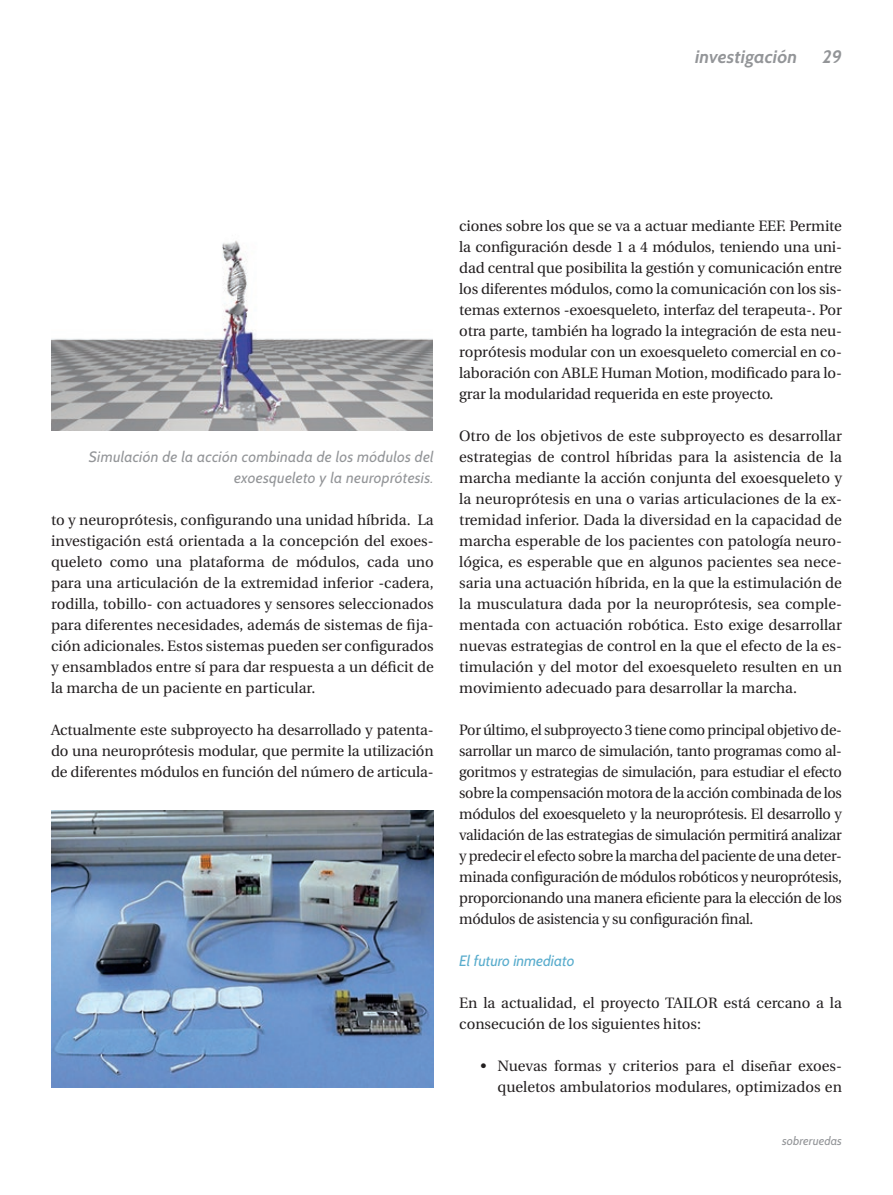
<style>
.page{position:relative;width:893px;height:1195px;background:#fff}
.page>*{position:absolute;margin:0;border:0;box-sizing:border-box;transform-origin:0 0}
.t1{font:italic 700 18px "Cabin";letter-spacing:.01em;color:#939598}
._7_COS_PRINCIPAL{font:15px/21px "Utopia";color:#231f20;text-align:justify}
._15_PEU_FOTO_TEXT{font:italic 15px/21px "Cabin";letter-spacing:.02em;color:#939598;text-align:right}
._8_1_PREGUNTA_entrev{font:italic 15px "Cabin";color:#5aadcd}
.t2{font:italic 12px "Cabin";letter-spacing:.01em;color:#939598}
</style>
<div class="page">
<img style="left:51px;top:811px;width:383px;height:276px">
<img style="left:51px;top:240px;width:381px;height:190px">
<p class="t1" style="left:695px;top:46px;width:104px">investigación</p>
<p class="t1" style="left:822px;top:46px;width:21px">29</p>
<p class="_15_PEU_FOTO_TEXT" style="left:89px;top:446px;width:346px">Simulación de la acción combinada de los módulos del exoesqueleto y la neuroprótesis.</p>
<p class="_7_COS_PRINCIPAL" style="left:51px;top:510px;width:384px">to y neuroprótesis, configurando una unidad híbrida. La investigación está orientada a la concepción del exoes&shy;queleto como una plataforma de módulos, cada uno para una articulación de la extremidad inferior -cadera, rodilla, tobillo- con actuadores y sensores seleccionados para diferentes necesidades, además de sistemas de fija&shy;ción adicionales. Estos sistemas pueden ser configurados y ensamblados entre sí para dar respuesta a un déficit de la marcha de un paciente en particular.</p>
<p class="_7_COS_PRINCIPAL" style="left:51px;top:720px;width:384px">Actualmente este subproyecto ha desarrollado y patenta&shy;do una neuroprótesis modular, que permite la utilización de diferentes módulos en función del número de articula-</p>
<p class="_7_COS_PRINCIPAL" style="left:459px;top:216px;width:384px">ciones sobre los que se va a actuar mediante EEF. Permite la configuración desde 1 a 4 módulos, teniendo una uni&shy;dad central que posibilita la gestión y comunicación entre los diferentes módulos, como la comunicación con los sis&shy;temas externos -exoesqueleto, interfaz del terapeuta-. Por otra parte, también ha logrado la integración de esta neu&shy;roprótesis modular con un exoesqueleto comercial en co&shy;laboración con ABLE Human Motion, modificado para lo&shy;grar la modularidad requerida en este proyecto.</p>
<p class="_7_COS_PRINCIPAL" style="left:459px;top:426px;width:384px">Otro de los objetivos de este subproyecto es desarrollar estrategias de control híbridas para la asistencia de la marcha mediante la acción conjunta del exoesqueleto y la neuroprótesis en una o varias articulaciones de la ex&shy;tremidad inferior. Dada la diversidad en la capacidad de marcha esperable de los pacientes con patología neuro&shy;lógica, es esperable que en algunos pacientes sea nece&shy;saria una actuación híbrida, en la que la estimulación de la musculatura dada por la neuroprótesis, sea comple&shy;mentada con actuación robótica. Esto exige desarrollar nuevas estrategias de control en la que el efecto de la es&shy;timulación y del motor del exoesqueleto resulten en un movimiento adecuado para desarrollar la marcha.</p>
<p class="_7_COS_PRINCIPAL" style="left:459px;top:720px;width:384px">Por último, el subproyecto 3 tiene como principal objetivo de&shy;sarrollar un marco de simulación, tanto programas como al&shy;goritmos y estrategias de simulación, para estudiar el efecto sobre la compensación motora de la acción combinada de los módulos del exoesqueleto y la neuroprótesis. El desarrollo y validación de las estrategias de simulación permitirá analizar y predecir el efecto sobre la marcha del paciente de una deter&shy;minada configuración de módulos robóticos y neuroprótesis, proporcionando una manera eficiente para la elección de los módulos de asistencia y su configuración final.</p>
<p class="_8_1_PREGUNTA_entrev" style="left:459px;top:952px;width:117px">El futuro inmediato</p>
<p class="_7_COS_PRINCIPAL" style="left:459px;top:993px;width:384px">En la actualidad, el proyecto TAILOR está cercano a la consecución de los siguientes hitos:</p>
<p class="_7_COS_PRINCIPAL" style="left:480px;top:1056px;width:363px;text-align:right">• Nuevas formas y criterios para el diseñar exoes&shy;queletos ambulatorios modulares, optimizados en</p>
<p class="t2" style="left:782px;top:1133px;width:61px">sobreruedas</p>
</div>
